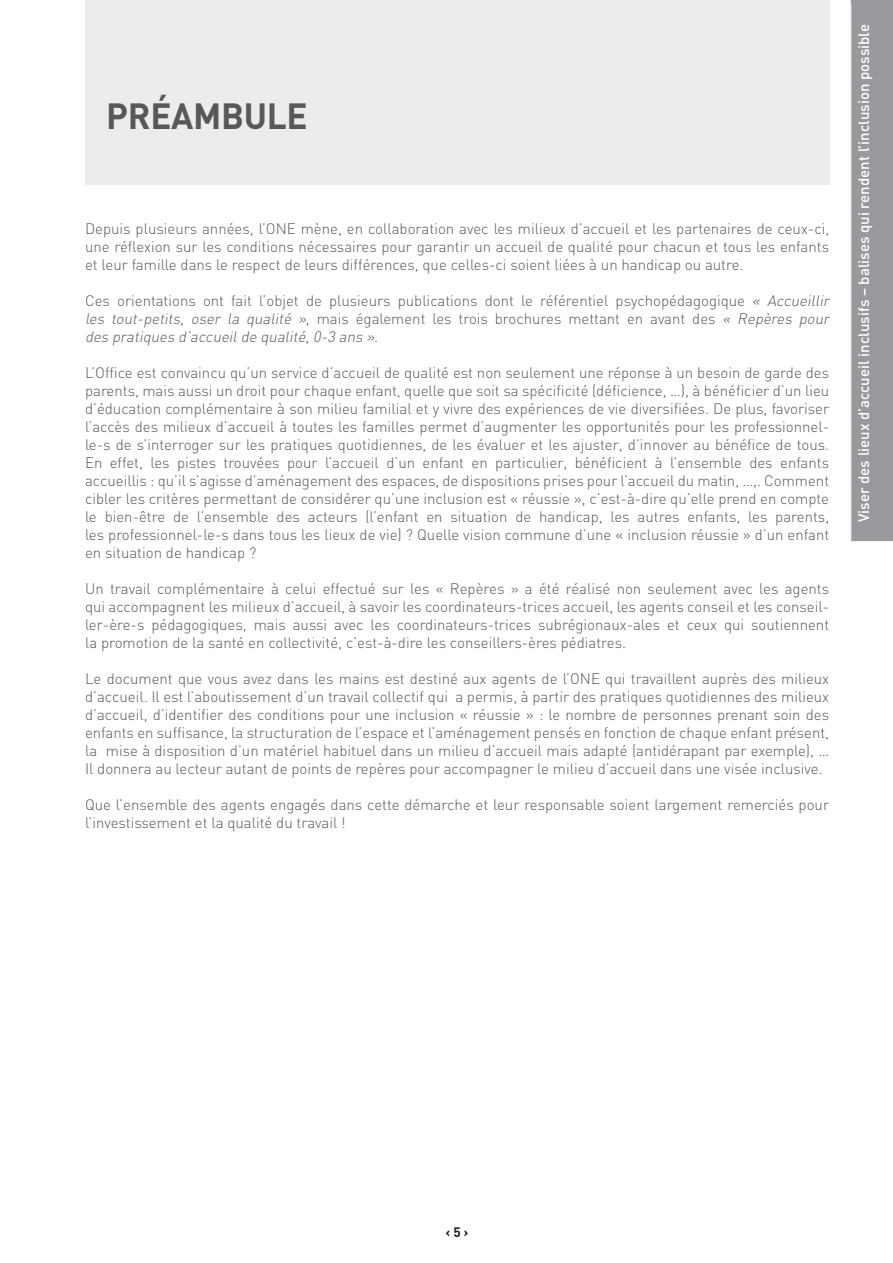
<style>
.page{position:relative;width:893px;height:1263px;background:#fff}
.page>*{position:absolute;margin:0;border:0;box-sizing:border-box;transform-origin:0 0}
.Titre_chapitre{font:700 36px "DIN";letter-spacing:-.01em;color:#57585a}
.Texte{font:300 15px/18px "DIN";color:#57585a;text-align:justify}
.t1{font:500 15px "DIN";color:#fff}
.t2{font:700 13.5px "DIN";color:#231f20}
.s1{font-style:italic}
</style>
<div class="page">
<div style="left:851px;top:0;width:42px;height:541px;background:#97999c"></div>
<div style="left:85px;top:0;width:744px;height:185px;background:#ececee"></div>
<p class="Titre_chapitre" style="left:106px;top:92px;width:203px">PRÉAMBULE</p>
<p class="Texte" style="left:85px;top:219px;width:746px">Depuis plusieurs années, l’ONE mène, en collaboration avec les milieux d’accueil et les partenaires de ceux-ci, une réflexion sur les conditions nécessaires pour garantir un accueil de qualité pour chacun et tous les enfants et leur famille dans le respect de leurs différences, que celles-ci soient liées à un handicap ou autre.</p>
<p class="Texte" style="left:85px;top:291px;width:749px">Ces orientations ont fait l’objet de plusieurs publications dont le référentiel psychopédagogique <span class="s1">« Accueillir les tout-petits, oser la qualité »</span>, mais également les trois brochures mettant en avant des <span class="s1">« Repères pour des pratiques d’accueil de qualité, 0-3 ans »</span>.</p>
<p class="Texte" style="left:85px;top:363px;width:746px;text-align:left">L’Office est convaincu qu’un service d’accueil de qualité est non seulement une réponse à un besoin de garde des parents, mais aussi un droit pour chaque enfant, quelle que soit sa spécificité (déficience, …), à bénéficier d’un lieu d’éducation complémentaire à son milieu familial et y vivre des expériences de vie diversifiées. De plus, favoriser l’accès des milieux d’accueil à toutes les familles permet d’augmenter les opportunités pour les professionnel&shy;le-s de s’interroger sur les pratiques quotidiennes, de les évaluer et les ajuster, d’innover au bénéfice de tous.<br>En effet, les pistes trouvées pour l’accueil d’un enfant en particulier, bénéficient à l’ensemble des enfants accueillis : qu’il s’agisse d’aménagement des espaces, de dispositions prises pour l’accueil du matin, …,. Comment cibler les critères permettant de considérer qu’une inclusion est « réussie », c’est-à-dire qu’elle prend en compte le bien-être de l’ensemble des acteurs (l’enfant en situation de handicap, les autres enfants, les parents, les professionnel-le-s dans tous les lieux de vie) ? Quelle vision commune d’une « inclusion réussie » d’un enfant en situation de handicap ?</p>
<p class="Texte" style="left:85px;top:579px;width:746px">Un travail complémentaire à celui effectué sur les « Repères » a été réalisé non seulement avec les agents qui accompagnent les milieux d’accueil, à savoir les coordinateurs-trices accueil, les agents conseil et les conseil&shy;ler-ère-s pédagogiques, mais aussi avec les coordinateurs-trices subrégionaux-ales et ceux qui soutiennent la promotion de la santé en collectivité, c’est-à-dire les conseillers-ères pédiatres.</p>
<p class="Texte" style="left:85px;top:669px;width:746px">Le document que vous avez dans les mains est destiné aux agents de l’ONE qui travaillent auprès des milieux d’accueil. Il est l’aboutissement d’un travail collectif qui a permis, à partir des pratiques quotidiennes des milieux d’accueil, d’identifier des conditions pour une inclusion « réussie » : le nombre de personnes prenant soin des enfants en suffisance, la structuration de l’espace et l’aménagement pensés en fonction de chaque enfant présent, la mise à disposition d’un matériel habituel dans un milieu d’accueil mais adapté (antidérapant par exemple), … Il donnera au lecteur autant de points de repères pour accompagner le milieu d’accueil dans une visée inclusive.</p>
<p class="Texte" style="left:85px;top:795px;width:746px">Que l’ensemble des agents engagés dans cette démarche et leur responsable soient largement remerciés pour l’investissement et la qualité du travail !</p>
<p class="t1" style="left:854px;top:522px;width:499px;rotate:-90deg">Viser des lieux d’accueil inclusifs – balises qui rendent l’inclusion possible</p>
<p class="t2" style="left:446px;top:1223px;width:25px">‹ 5 ›</p>
</div>
